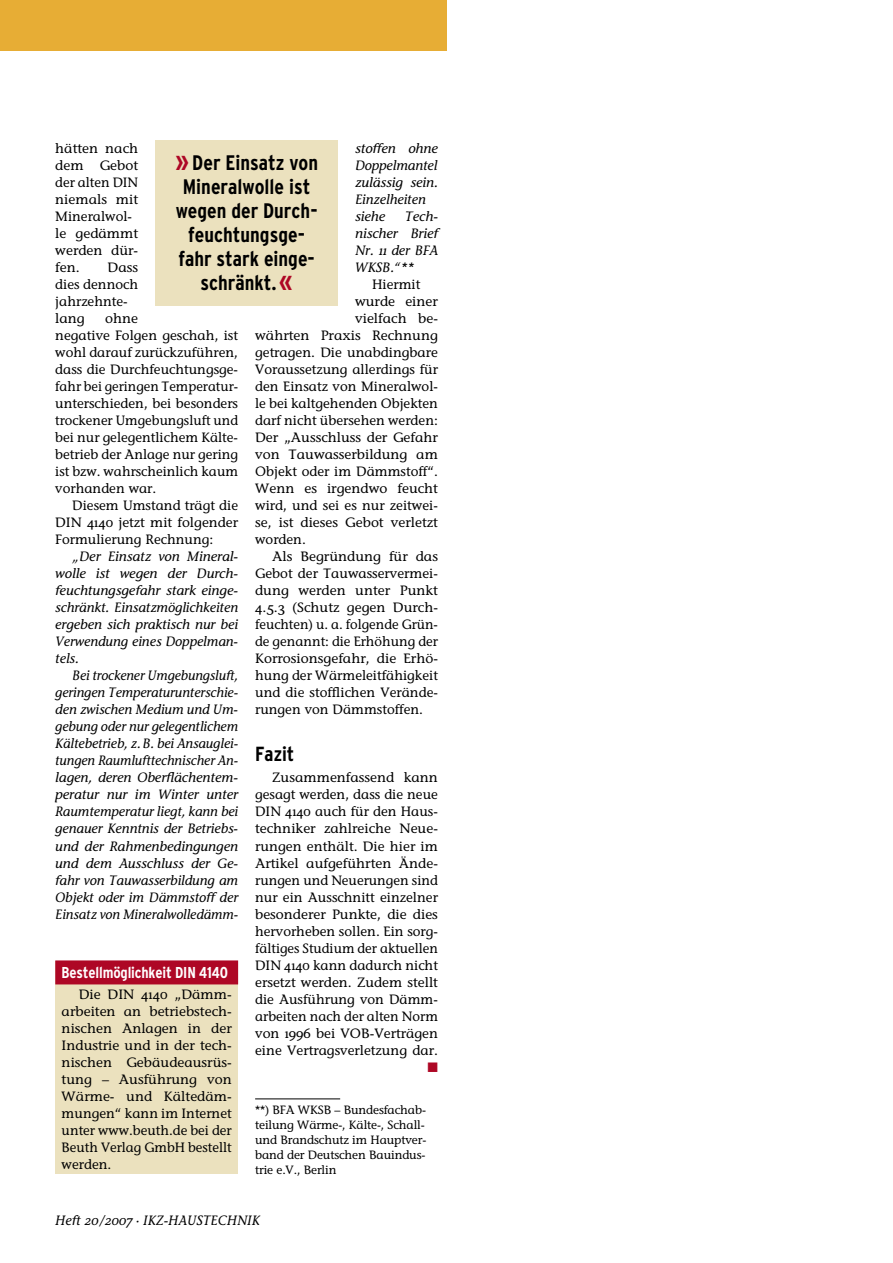
<style>
.page{position:relative;width:893px;height:1263px;background:#fff}
.page>*{position:absolute;margin:0;border:0;box-sizing:border-box;transform-origin:0 0}
.t1{font:700 condensed 21px/24px "IKZ Head";color:#000;text-align:center}
.t2{font:700 condensed 20.4px "IKZ Head";color:#000}
.t3{font:700 condensed 15.75px "IKZ Head";letter-spacing:-.01em;color:#fff}
.t4{font:13.5px/17px "IKZ";color:#000}
.t5{font:italic 13.5px/17px "IKZ";color:#000;text-align:justify}
.t6{font:13.5px "IKZ";color:#ae0725}
.t7{font:12px/14.9px "IKZ";letter-spacing:-.01em;color:#000}
.s1{font-size:27px;color:#ae0725}
</style>
<div class="page">
<div style="left:0;top:0;width:446px;height:51px;background:#e7ad35"></div>
<hr style="left:255px;top:1098px;width:85px;height:1px;background:#000">
<div style="left:155px;top:140px;width:183px;height:166px;background:#ebe1be"></div>
<div style="left:55px;top:961px;width:183px;height:213px;background:#ebe1be"></div>
<div style="left:55px;top:960px;width:183px;height:24px;background:#ae0725"></div>
<p class="t4" style="left:55px;top:140px;width:84px">hätten nach dem Gebot der alten DIN niemals mit<br>Mineralwol&shy;le gedämmt werden dür&shy;fen.</p>
<p class="t5" style="left:355px;top:140px;width:84px;text-align:left">stoffen ohne<br>Doppelmantel zulässig sein.<br>Einzelheiten siehe Tech&shy;nischer Brief<br>Nr. 11 der BFA<br>WKSB.“**</p>
<p class="t4" style="left:372px;top:276px;width:50px">Hiermit</p>
<p class="t4" style="left:355px;top:293px;width:84px">wurde einer</p>
<p class="t4" style="left:355px;top:310px;width:84px">vielfach be-</p>
<p class="t4" style="left:255px;top:327px;width:184px">währten Praxis Rechnung</p>
<p class="t4" style="left:255px;top:344px;width:184px">getragen. Die unabdingbare</p>
<p class="t4" style="left:255px;top:361px;width:184px">Voraussetzung allerdings für</p>
<p class="t4" style="left:255px;top:378px;width:184px">den Einsatz von Mineralwol-</p>
<p class="t4" style="left:255px;top:395px;width:184px">le bei kaltgehenden Objekten</p>
<p class="t4" style="left:255px;top:412px;width:184px">darf nicht übersehen werden:</p>
<p class="t4" style="left:255px;top:429px;width:184px">Der „Ausschluss der Gefahr</p>
<p class="t4" style="left:255px;top:446px;width:184px">von Tauwasserbildung am</p>
<p class="t4" style="left:255px;top:463px;width:184px">Objekt oder im Dämmstoff“.</p>
<p class="t4" style="left:255px;top:480px;width:184px">Wenn es irgendwo feucht</p>
<p class="t4" style="left:255px;top:497px;width:184px">wird, und sei es nur zeitwei-</p>
<p class="t4" style="left:255px;top:514px;width:184px">se, ist dieses Gebot verletzt</p>
<p class="t4" style="left:255px;top:531px;width:52px">worden.</p>
<p class="t4" style="left:272px;top:548px;width:167px">Als Begründung für das</p>
<p class="t4" style="left:255px;top:565px;width:184px">Gebot der Tauwasservermei-</p>
<p class="t4" style="left:255px;top:582px;width:184px">dung werden unter Punkt</p>
<p class="t4" style="left:255px;top:599px;width:184px">4.5.3 (Schutz gegen Durch-</p>
<p class="t4" style="left:255px;top:616px;width:184px">feuchten) u. a. folgende Grün-</p>
<p class="t4" style="left:255px;top:633px;width:184px">de genannt: die Erhöhung der</p>
<p class="t4" style="left:255px;top:650px;width:184px">Korrosionsgefahr, die Erhö-</p>
<p class="t4" style="left:255px;top:667px;width:184px">hung der Wärmeleitfähigkeit</p>
<p class="t4" style="left:255px;top:684px;width:184px">und die stofflichen Verände-</p>
<p class="t4" style="left:255px;top:701px;width:169px">rungen von Dämmstoffen.</p>
<h2 class="t2" style="left:255px;top:743px;width:41px">Fazit</h2>
<p class="t4" style="left:255px;top:769px;width:184px;text-align:justify;text-indent:17px">Zusammenfassend kann gesagt werden, dass die neue DIN 4140 auch für den Haus&shy;techniker zahlreiche Neue&shy;rungen enthält. Die hier im Artikel aufgeführten Ände&shy;rungen und Neuerungen sind nur ein Ausschnitt einzelner besonderer Punkte, die dies hervorheben sollen. Ein sorg&shy;fältiges Studium der aktuellen DIN 4140 kann dadurch nicht ersetzt werden. Zudem stellt die Ausführung von Dämm&shy;arbeiten nach der alten Norm von 1996 bei VOB-Verträgen eine Vertragsverletzung dar.</p>
<p class="t6" style="left:427px;top:1059px;width:12px">∂</p>
<h1 class="t1" style="left:175px;top:151px;width:144px"><span class="s1">»</span> Der Einsatz von<br>Mineralwolle ist wegen der Durch&shy;feuchtungsge&shy;fahr stark einge&shy;schränkt.<span class="s1">«</span></h1>
<p class="t4" style="left:55px;top:259px;width:84px;text-indent:52px">Dass dies dennoch jahrzehnte&shy;lang</p>
<p class="t4" style="left:55px;top:310px;width:184px;text-indent:50px">ohne<br>negative Folgen geschah, ist wohl darauf zurückzuführen, dass die Durchfeuchtungsge&shy;fahr bei geringen Temperatur&shy;unterschieden, bei besonders trockener Umgebungsluft und bei nur gelegentlichem Kälte&shy;betrieb der Anlage nur gering ist bzw. wahrscheinlich kaum vorhanden war.</p>
<p class="t4" style="left:55px;top:497px;width:184px;text-align:justify;text-indent:17px">Diesem Umstand trägt die DIN 4140 jetzt mit folgender Formulierung Rechnung:</p>
<p class="t5" style="left:55px;top:548px;width:184px;text-indent:17px">„Der Einsatz von Mineral&shy;wolle ist wegen der Durch&shy;feuchtungsgefahr stark einge&shy;schränkt. Einsatzmöglichkeiten ergeben sich praktisch nur bei Verwendung eines Doppelman&shy;tels.</p>
<p class="t5" style="left:55px;top:667px;width:184px;text-indent:17px">Bei trockener Umgebungsluft, geringen Temperaturunterschie&shy;den zwischen Medium und Um&shy;gebung oder nur gelegentlichem Kältebetrieb, z.B. bei Ansauglei&shy;tungen Raumlufttechnischer An&shy;lagen, deren Oberflächentem&shy;peratur nur im Winter unter Raumtemperatur liegt, kann bei genauer Kenntnis der Betriebs&shy;und der Rahmenbedingungen und dem Ausschluss der Ge&shy;fahr von Tauwasserbildung am Objekt oder im Dämmstoff der Einsatz von Mineralwolledämm-</p>
<p class="t3" style="left:62px;top:964px;width:168px">Bestellmöglichkeit DIN 4140</p>
<p class="t4" style="left:62px;top:986px;width:172px;text-align:justify;text-indent:17px">Die DIN 4140 „Dämm&shy;arbeiten an betriebstech&shy;nischen Anlagen in der Industrie und in der tech&shy;nischen Gebäudeausrüs&shy;tung – Ausführung von Wärme- und Kältedäm&shy;mungen“ kann im Internet unter www.beuth.de bei der Beuth Verlag GmbH bestellt werden.</p>
<p class="t7" style="left:255px;top:1102px;width:173px">**) BFA WKSB – Bundesfachab&shy;teilung Wärme-, Kälte-, Schall&shy;und Brandschutz im Hauptver&shy;band der Deutschen Bauindus&shy;trie e.V., Berlin</p>
<p class="t5" style="left:55px;top:1211px;width:200px">Heft 20/2007 · IKZ-Haustechnik</p>
</div>
